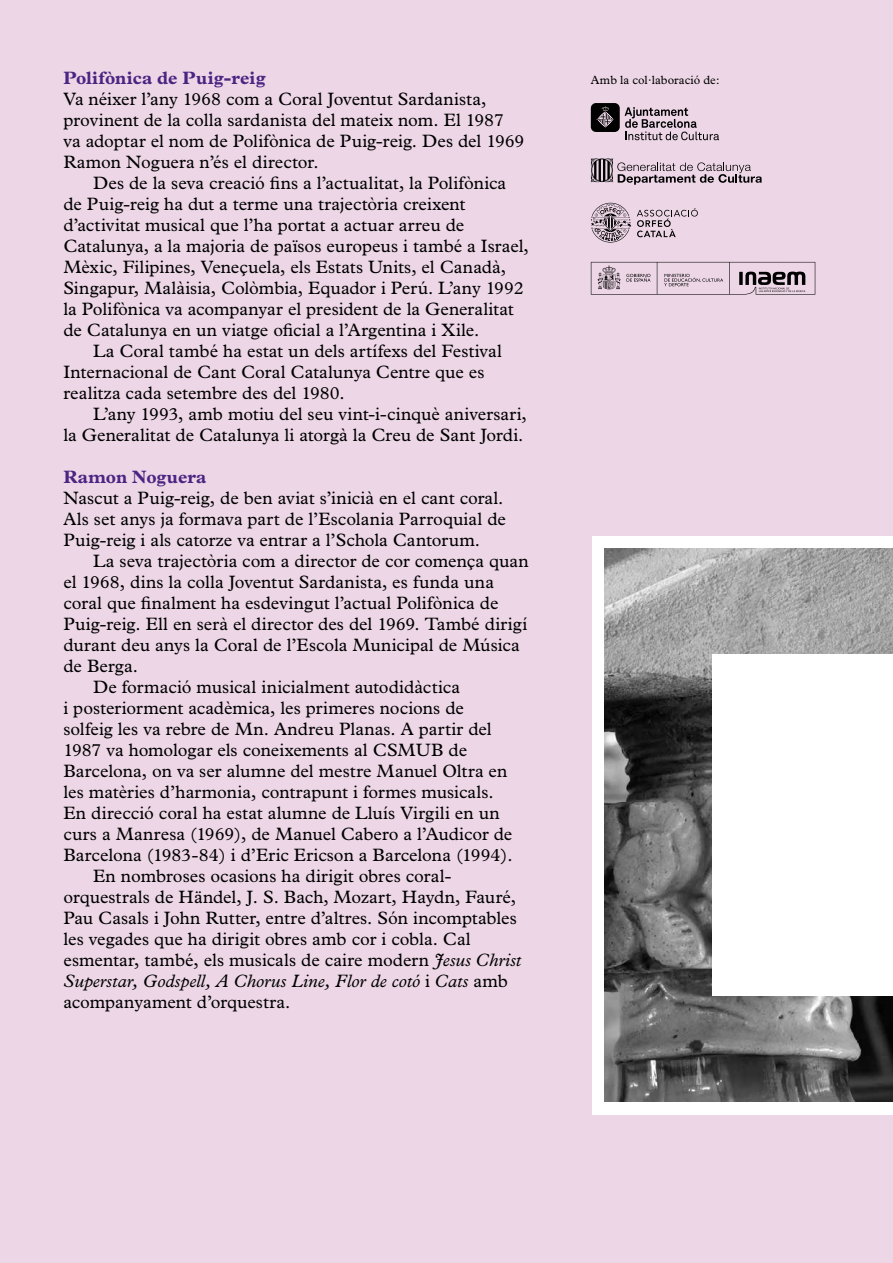
<style>
.page{position:relative;width:893px;height:1263px;background:#edd7e7}
.page>*{position:absolute;margin:0;border:0;box-sizing:border-box;transform-origin:0 0}
.t1{font:18px/21px "Plantin";color:#000}
.t2{font:italic 18px "Plantin";letter-spacing:.005em;color:#000}
.t3{font:700 18px "Plantin";letter-spacing:.005em;color:#4c2582}
.t4{font:12px "Plantin";letter-spacing:.005em;color:#000}
.s1{font-style:italic}
.s2{font-style:normal}
</style>
<div class="page">
<div style="left:592px;top:536px;width:301px;height:578px;background:#fff"></div>
<img style="left:605px;top:549px;width:288px;height:552px">
<div style="left:712px;top:654px;width:181px;height:342px;background:#fff"></div>
<div style="left:591px;top:103px;width:29px;height:29px;background:#000;border-radius:5px"></div>
<svg style="left:596px;top:106px;width:18px;height:22px"></svg>
<svg style="left:625px;top:107px;width:94px;height:33px"></svg>
<svg style="left:591px;top:158px;width:171px;height:27px"></svg>
<svg style="left:637px;top:208px;width:61px;height:29px"></svg>
<svg style="left:591px;top:203px;width:40px;height:40px"></svg>
<svg style="left:591px;top:262px;width:224px;height:33px"></svg>
<p class="t3" style="left:63px;top:67px;width:204px">Polifònica de Puig-reig</p>
<p class="t1" style="left:63px;top:88px;width:463px">Va néixer l’any 1968 com a Coral Joventut Sardanista, provinent de la colla sardanista del mateix nom. El 1987 va adoptar el nom de Polifònica de Puig-reig. Des del 1969<br>Ramon Noguera n’és el director.</p>
<p class="t1" style="left:63px;top:172px;width:467px;text-indent:30px">Des de la seva creació fins a l’actualitat, la Polifònica de Puig-reig ha dut a terme una trajectòria creixent d’activitat musical que l’ha portat a actuar arreu de Catalunya, a la majoria de països europeus i també a Israel, Mèxic, Filipines, Veneçuela, els Estats Units, el Canadà, Singapur, Malàisia, Colòmbia, Equador i Perú. L’any 1992 la Polifònica va acompanyar el president de la Generalitat de Catalunya en un viatge oficial a l’Argentina i Xile.</p>
<p class="t1" style="left:63px;top:340px;width:440px;text-indent:30px">La Coral també ha estat un dels artífexs del Festival<br>Internacional de Cant Coral Catalunya Centre que es realitza cada setembre des del 1980.</p>
<p class="t1" style="left:63px;top:403px;width:465px;text-align:right">L’any 1993, amb motiu del seu vint-i-cinquè aniversari,<br>la Generalitat de Catalunya li atorgà la Creu de Sant Jordi.</p>
<p class="t3" style="left:63px;top:466px;width:144px">Ramon Noguera</p>
<p class="t1" style="left:63px;top:487px;width:444px">Nascut a Puig-reig, de ben aviat s’inicià en el cant coral.<br>Als set anys ja formava part de l’Escolania Parroquial de<br>Puig-reig i als catorze va entrar a l’Schola Cantorum.</p>
<p class="t1" style="left:93px;top:550px;width:437px">La seva trajectòria com a director de cor comença quan</p>
<p class="t1" style="left:63px;top:571px;width:432px">el 1968, dins la colla Joventut Sardanista, es funda una</p>
<p class="t1" style="left:63px;top:592px;width:436px">coral que finalment ha esdevingut l’actual Polifònica de</p>
<p class="t1" style="left:63px;top:613px;width:465px">Puig-reig. Ell en serà el director des del 1969. També dirigí</p>
<p class="t1" style="left:63px;top:634px;width:458px">durant deu anys la Coral de l’Escola Municipal de Música</p>
<p class="t1" style="left:63px;top:655px;width:76px">de Berga.</p>
<p class="t1" style="left:93px;top:676px;width:368px">De formació musical inicialment autodidàctica</p>
<p class="t1" style="left:63px;top:697px;width:402px">i posteriorment acadèmica, les primeres nocions de</p>
<p class="t1" style="left:63px;top:718px;width:430px">solfeig les va rebre de Mn. Andreu Planas. A partir del</p>
<p class="t1" style="left:63px;top:739px;width:405px">1987 va homologar els coneixements al CSMUB de</p>
<p class="t1" style="left:63px;top:760px;width:445px">Barcelona, on va ser alumne del mestre Manuel Oltra en</p>
<p class="t1" style="left:63px;top:781px;width:432px">les matèries d’harmonia, contrapunt i formes musicals.</p>
<p class="t1" style="left:63px;top:802px;width:438px">En direcció coral ha estat alumne de Lluís Virgili en un</p>
<p class="t1" style="left:63px;top:823px;width:450px">curs a Manresa (1969), de Manuel Cabero a l’Audicor de</p>
<p class="t1" style="left:63px;top:844px;width:451px">Barcelona (1983-84) i d’Eric Ericson a Barcelona (1994).</p>
<p class="t1" style="left:93px;top:865px;width:360px">En nombroses ocasions ha dirigit obres coral-</p>
<p class="t1" style="left:63px;top:886px;width:454px">orquestrals de Händel, J. S. Bach, Mozart, Haydn, Fauré,</p>
<p class="t1" style="left:63px;top:907px;width:455px">Pau Casals i John Rutter, entre d’altres. Són incomptables</p>
<p class="t1" style="left:63px;top:929px;width:409px">les vegades que ha dirigit obres amb cor i cobla. Cal</p>
<p class="t1" style="left:63px;top:950px;width:459px">esmentar, també, els musicals de caire modern <span class="s1">Jesus Christ</span></p>
<p class="t2" style="left:63px;top:971px;width:446px">Superstar, Godspell, A Chorus Line, Flor de cotó <span class="s2">i</span> Cats <span class="s2">amb</span></p>
<p class="t1" style="left:63px;top:992px;width:228px">acompanyament d’orquestra.</p>
<p class="t4" style="left:591px;top:73px;width:130px">Amb la col·laboració de:</p>
</div>
